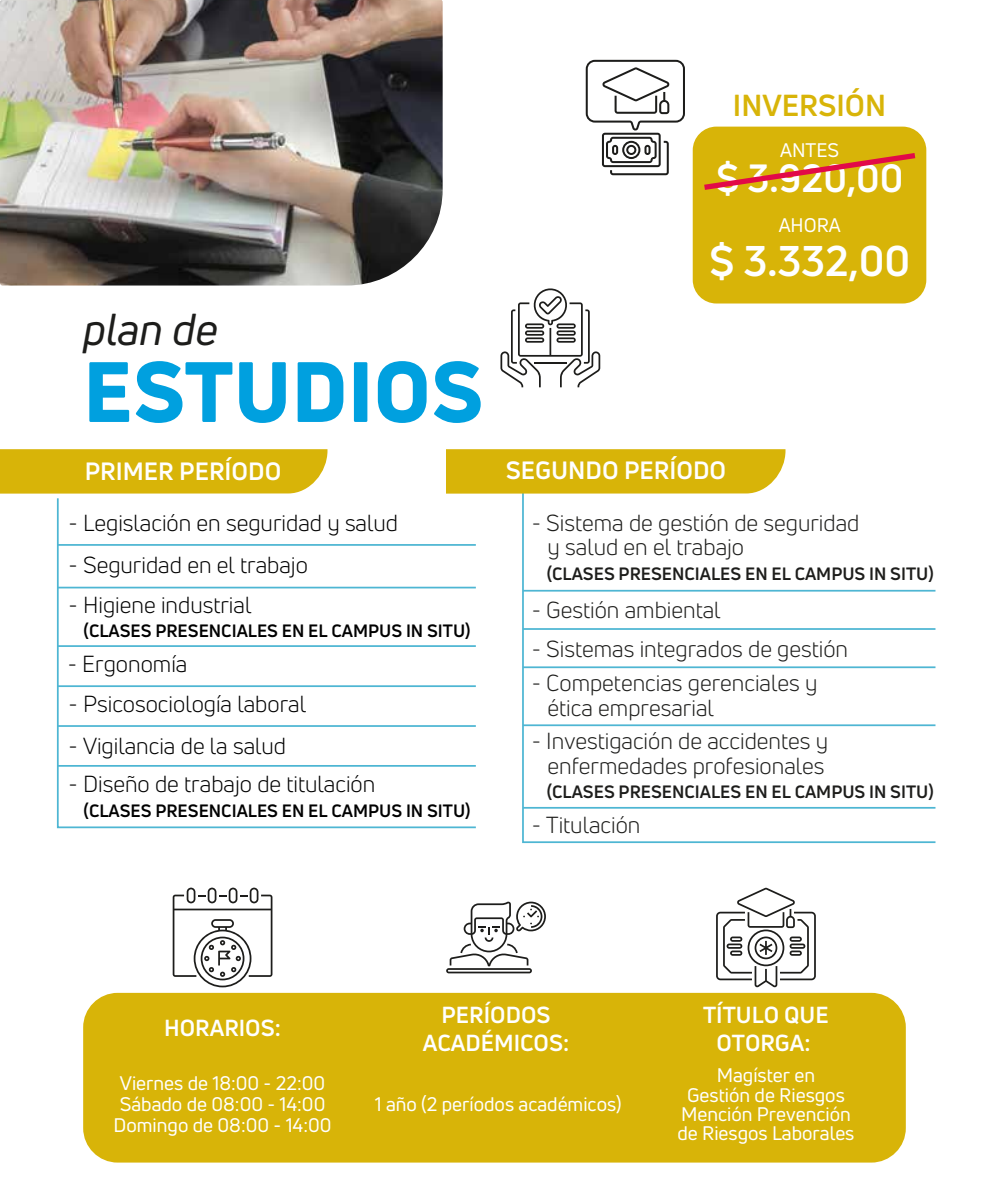
<style>
.page{position:relative;width:989px;height:1190px;background:#fff}
.page>*{position:absolute;margin:0;border:0;box-sizing:border-box;transform-origin:0 0}
.t1{font:800 83.65px "Uni Neue";color:#00a0df}
.t2{font:italic 43.75px "Uni Neue";color:#1d1d1b}
.t3{font:700 42px "Uni Neue";color:#fff}
.t4{font:700 38.5px "Uni Neue";color:#fff}
.t5{font:700 29.75px "Uni Neue";color:#d8b408}
.t6{font:700 24.5px "Uni Neue";color:#fff}
.t7{font:22.75px/24.5px "Uni Neue";color:#1d1d1b}
.t8{font:22.75px "Uni Neue";color:#000}
.t9{font:700 22.75px/27.3px "Uni Neue";color:#fff;text-align:center}
.t10{font:19.25px/19.2px "Uni Neue";color:#fff;text-align:center}
.t11{font:700 17.5px "Uni Neue";color:#000}
.t12{font:700 17.5px "Uni Neue";color:#1d1d1b}
</style>
<div class="page">
<div style="left:83px;top:993px;width:822px;height:169px;background:#d8b408;border-radius:34px"></div>
<svg style="left:500px;top:288px;width:100px;height:99px"></svg>
<svg style="left:56px;top:498px;width:420px;height:331px"></svg>
<svg style="left:522px;top:494px;width:414px;height:350px"></svg>
<hr style="left:523px;top:724px;width:412px;height:2px;background:#4eb6d3">
<hr style="left:523px;top:807px;width:412px;height:2px;background:#4eb6d3">
<hr style="left:523px;top:666px;width:412px;height:2px;background:#4eb6d3">
<hr style="left:523px;top:628px;width:412px;height:2px;background:#4eb6d3">
<hr style="left:523px;top:590px;width:412px;height:2px;background:#4eb6d3">
<svg style="left:173px;top:888px;width:99px;height:99px"></svg>
<svg style="left:446px;top:901px;width:100px;height:72px"></svg>
<svg style="left:716px;top:888px;width:100px;height:100px"></svg>
<img style="left:0;top:0;width:442px;height:286px">
<hr style="left:58px;top:765px;width:418px;height:2px;background:#4eb6d3">
<hr style="left:58px;top:725px;width:418px;height:2px;background:#4eb6d3">
<hr style="left:58px;top:685px;width:418px;height:2px;background:#4eb6d3">
<hr style="left:58px;top:645px;width:418px;height:2px;background:#4eb6d3">
<hr style="left:58px;top:587px;width:418px;height:1px;background:#4eb6d3">
<hr style="left:58px;top:544px;width:418px;height:2px;background:#4eb6d3">
<div style="left:446px;top:449px;width:339px;height:45px;background:#d8b408"></div>
<div style="left:0;top:449px;width:327px;height:45px;background:#d8b408"></div>
<div style="left:692px;top:127px;width:234px;height:176px;background:#d8b408;border-radius:24px"></div>
<svg style="left:704px;top:153px;width:212px;height:37px"></svg>
<svg style="left:586px;top:60px;width:99px;height:115px"></svg>
<h3 class="t5" style="left:733px;top:86px;width:155px">INVERSIÓN</h3>
<p class="t10" style="left:780px;top:140px;width:61px">ANTES</p>
<h3 class="t4" style="left:716px;top:154px;width:189px">$ 3.920,00</h3>
<p class="t10" style="left:778px;top:215px;width:64px">AHORA</p>
<h2 class="t2" style="left:83px;top:302px;width:136px">plan de</h2>
<h1 class="t1" style="left:83px;top:335px;width:402px">ESTUDIOS</h1>
<h3 class="t3" style="left:709px;top:234px;width:202px">$ 3.332,00</h3>
<p class="t6" style="left:85px;top:455px;width:198px">PRIMER PERÍODO</p>
<p class="t6" style="left:506px;top:455px;width:222px">SEGUNDO PERÍODO</p>
<p class="t8" style="left:69px;top:509px;width:331px">- Legislación en seguridad y salud</p>
<p class="t8" style="left:69px;top:551px;width:241px">- Seguridad en el trabajo</p>
<p class="t8" style="left:69px;top:591px;width:184px">- Higiene industrial</p>
<p class="t11" style="left:84px;top:620px;width:388px">(CLASES PRESENCIALES EN EL CAMPUS IN SITU)</p>
<p class="t8" style="left:68px;top:650px;width:121px">- Ergonomía</p>
<p class="t8" style="left:69px;top:690px;width:239px">- Psicosociología laboral</p>
<p class="t8" style="left:69px;top:732px;width:219px">- Vigilancia de la salud</p>
<p class="t8" style="left:69px;top:770px;width:308px">- Diseño de trabajo de titulación</p>
<p class="t11" style="left:84px;top:799px;width:388px">(CLASES PRESENCIALES EN EL CAMPUS IN SITU)</p>
<p class="t7" style="left:547px;top:510px;width:313px;text-indent:-16px">- Sistema de gestión de seguridad y salud en el trabajo</p>
<p class="t12" style="left:547px;top:563px;width:388px">(CLASES PRESENCIALES EN EL CAMPUS IN SITU)</p>
<p class="t7" style="left:532px;top:598px;width:190px">- Gestión ambiental</p>
<p class="t7" style="left:532px;top:636px;width:318px">- Sistemas integrados de gestión</p>
<p class="t7" style="left:547px;top:671px;width:271px;text-indent:-16px">- Competencias gerenciales y ética empresarial</p>
<p class="t7" style="left:532px;top:729px;width:298px;text-align:center">- Investigación de accidentes y enfermedades profesionales</p>
<p class="t12" style="left:547px;top:781px;width:388px">(CLASES PRESENCIALES EN EL CAMPUS IN SITU)</p>
<p class="t7" style="left:532px;top:812px;width:110px">- Titulación</p>
<p class="t9" style="left:164px;top:1014px;width:118px">HORARIOS:</p>
<p class="t10" style="left:114px;top:1073px;width:219px;line-height:21px">Viernes de 18:00 - 22:00<br>Sábado de 08:00 - 14:00<br>Domingo de 08:00 - 14:00</p>
<p class="t9" style="left:423px;top:1001px;width:148px">PERÍODOS<br>ACADÉMICOS:</p>
<p class="t10" style="left:375px;top:1094px;width:248px">1 año (2 períodos académicos)</p>
<p class="t9" style="left:703px;top:1001px;width:127px">TÍTULO QUE<br>OTORGA:</p>
<p class="t10" style="left:677px;top:1066px;width:178px">Magíster en<br>Gestión de Riesgos<br>Mención Prevención de Riesgos Laborales</p>
</div>
